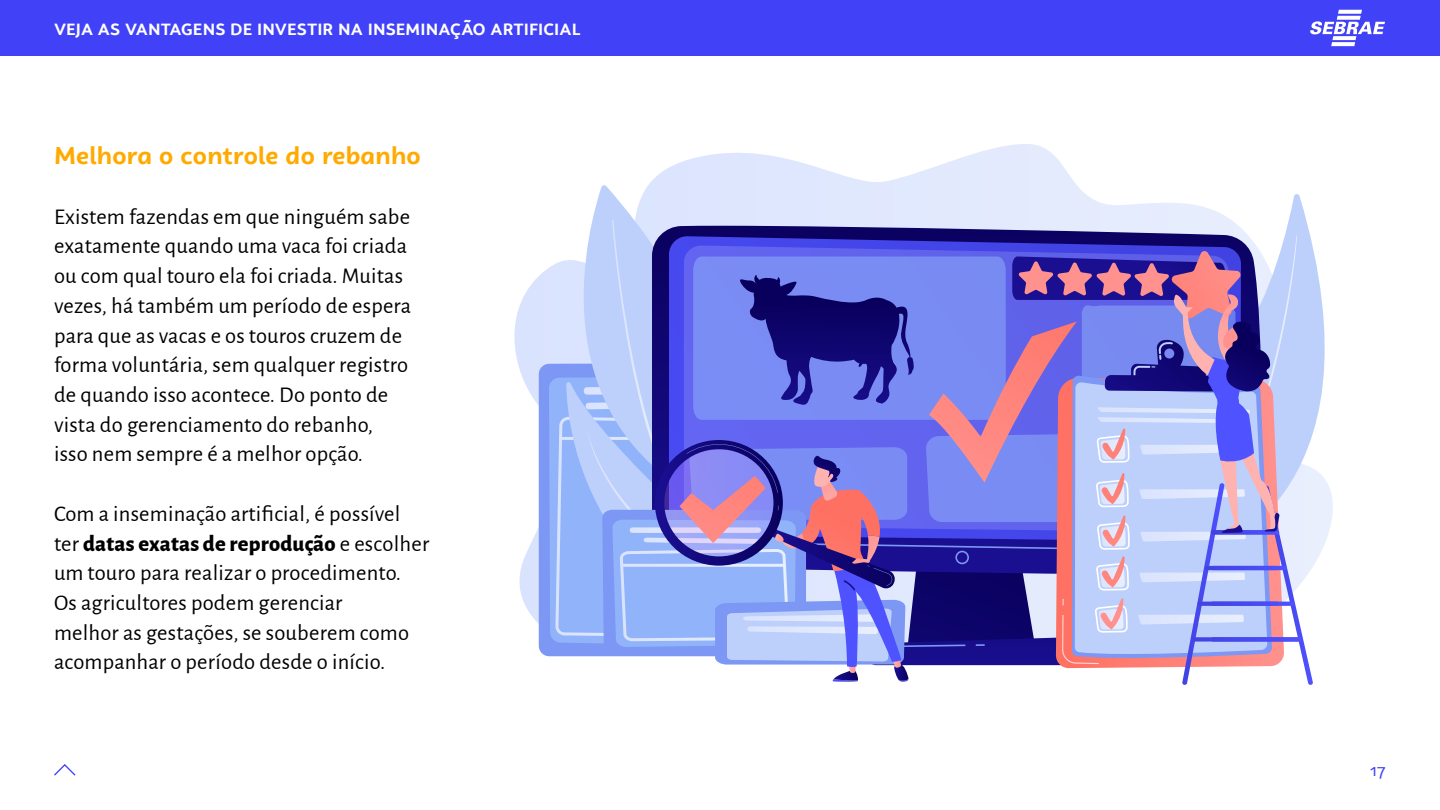
<style>
.page{position:relative;width:1440px;height:810px;background:#fff}
.page>*{position:absolute;margin:0;border:0;box-sizing:border-box;transform-origin:0 0}
.t1{font:700 24.75px "Campuni";letter-spacing:.01em;color:#fa0}
.t2{font:22.5px/29.7px "Alegreya Sans";letter-spacing:.01em;color:#000}
.t3{font:700 16.5px "Campuni";letter-spacing:.01em;color:#fff}
.t4{font:16.5px "Campuni";color:#4141f8}
.s1{font-weight:800}
</style>
<div class="page">
<div style="left:0;top:0;width:1440px;height:56px;background:#4141f8"></div>
<svg style="left:54px;top:764px;width:22px;height:12px"></svg>
<svg style="left:1310px;top:10px;width:75px;height:36px"></svg>
<svg style="left:514px;top:144px;width:804px;height:513px"></svg>
<svg style="left:539px;top:503px;width:16px;height:153px;background:#839ff5"></svg>
<svg style="left:534px;top:185px;width:245px;height:318px;fill:#dde6fe"></svg>
<svg style="left:1159px;top:193px;width:174px;height:364px"></svg>
<svg style="left:555px;top:220px;width:758px;height:465px;background:#8f8ed7"></svg>
<p class="t3" style="left:54px;top:18px;width:528px">VEJA AS VANTAGENS DE INVESTIR NA INSEMINAÇÃO ARTIFICIAL</p>
<p class="t1" style="left:54px;top:140px;width:368px">Melhora o controle do rebanho</p>
<p class="t2" style="left:54px;top:200px;width:359px">Existem fazendas em que ninguém sabe exatamente quando uma vaca foi criada ou com qual touro ela foi criada. Muitas vezes, há também um período de espera para que as vacas e os touros cruzem de forma voluntária, sem qualquer registro de quando isso acontece. Do ponto de vista do gerenciamento do rebanho, isso nem sempre é a melhor opção.</p>
<p class="t2" style="left:54px;top:498px;width:377px">Com a inseminação artificial, é possível ter <span class="s1">datas exatas de reprodução</span> e escolher um touro para realizar o procedimento.<br>Os agricultores podem gerenciar<br>melhor as gestações, se souberem como acompanhar o período desde o início.</p>
<p class="t4" style="left:1370px;top:760px;width:17px">17</p>
</div>
